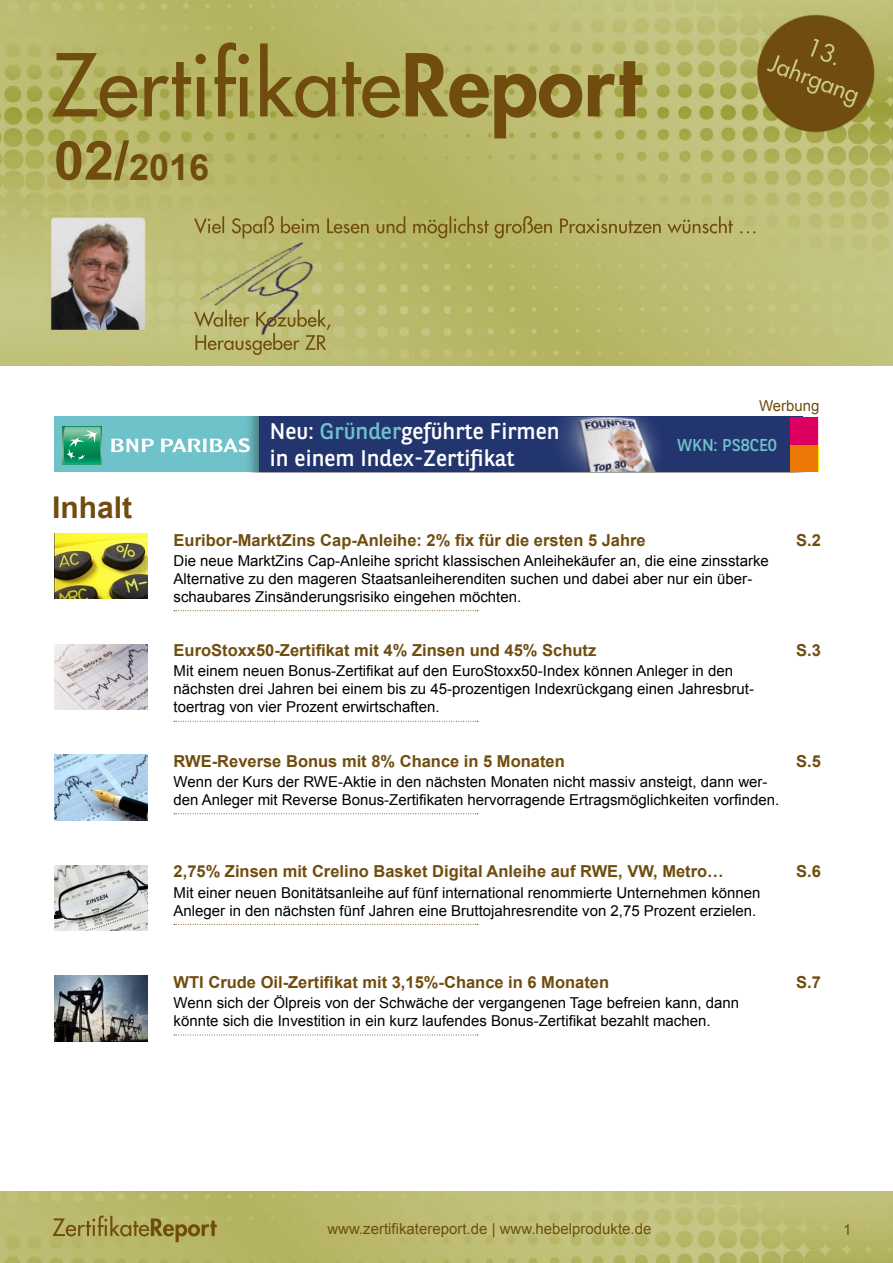
<style>
.page{position:relative;width:893px;height:1263px;background:#fff}
.page>*{position:absolute;margin:0;border:0;box-sizing:border-box;transform-origin:0 0}
.t1{font:700 36px "Arial";color:#704d0f}
.t2{font:700 30px "Arial";color:#704d0f}
.t3{font:22.5px/27px "BNPP Sans";color:#fff}
.t4{font:17.1px "BNPP Sans";letter-spacing:-.01em;color:#6fc2c9}
.t5{font:700 16.5px "Arial";color:#704d0f}
.t6{font:15px/18px "Arial";color:#000}
.t7{font:15px "Arial";color:#704d0f}
.s1{font-size:54px}
.s2{color:#6fc2c9}
</style>
<div class="page">
<img style="left:0;top:0;width:893px;height:366px">
<img style="left:0;top:1192px;width:893px;height:71px">
<img style="left:54px;top:534px;width:93px;height:65px">
<svg style="left:174px;top:610px;width:304px;height:1px"></svg>
<img style="left:54px;top:644px;width:93px;height:65px">
<svg style="left:174px;top:721px;width:304px;height:1px"></svg>
<img style="left:54px;top:755px;width:93px;height:65px">
<svg style="left:174px;top:813px;width:304px;height:1px"></svg>
<img style="left:54px;top:865px;width:93px;height:66px">
<svg style="left:174px;top:924px;width:304px;height:1px"></svg>
<img style="left:54px;top:976px;width:93px;height:65px">
<svg style="left:174px;top:1034px;width:304px;height:1px"></svg>
<div style="left:54px;top:417px;width:262px;height:55px;background:#6fc2c9"></div>
<img style="left:241px;top:417px;width:18px;height:55px">
<div style="left:259px;top:417px;width:544px;height:55px;background:#23356e"></div>
<div style="left:63px;top:426px;width:39px;height:39px;background:#1aa470"></div>
<svg style="left:64px;top:427px;width:37px;height:36px"></svg>
<svg style="left:111px;top:439px;width:43px;height:13px"></svg>
<svg style="left:161px;top:438px;width:89px;height:14px"></svg>
<div style="left:790px;top:417px;width:28px;height:28px;background:#dd0061"></div>
<div style="left:790px;top:445px;width:28px;height:27px;background:#eb7804"></div>
<svg style="left:818px;top:417px;width:1px;height:55px"></svg>
<img style="left:560px;top:417px;width:98px;height:55px">
<h1 class="t1" style="left:54px;top:142px;width:157px"><span class="s1">02/</span>2016</h1>
<h2 class="t2" style="left:52px;top:487px;width:82px">Inhalt</h2>
<h3 class="t3" style="left:270px;top:416px;width:291px">Neu: <span class="s2">Gründer</span>geführte Firmen in einem Index-Zerti kat</h3>
<p class="t7" style="left:759px;top:395px;width:62px">Werbung</p>
<p class="t4" style="left:677px;top:433px;width:101px">WKN: PS8CE0</p>
<p class="t5" style="left:174px;top:528px;width:474px">Euribor-MarktZins Cap-Anleihe: 2% fix für die ersten 5 Jahre</p>
<p class="t6" style="left:174px;top:551px;width:597px">Die neue MarktZins Cap-Anleihe spricht klassischen Anleihekäufer an, die eine zinsstarke<br>Alternative zu den mageren Staatsanleiherenditen suchen und dabei aber nur ein über&shy;schaubares Zinsänderungsrisiko eingehen möchten.</p>
<p class="t5" style="left:174px;top:639px;width:424px">EuroStoxx50-Zertifikat mit 4% Zinsen und 45% Schutz</p>
<p class="t6" style="left:174px;top:662px;width:582px">Mit einem neuen Bonus-Zertifikat auf den EuroStoxx50-Index können Anleger in den nächsten drei Jahren bei einem bis zu 45-prozentigen Indexrückgang einen Jahresbrut&shy;toertrag von vier Prozent erwirtschaften.</p>
<p class="t5" style="left:174px;top:749px;width:393px">RWE-Reverse Bonus mit 8% Chance in 5 Monaten</p>
<p class="t6" style="left:174px;top:773px;width:607px">Wenn der Kurs der RWE-Aktie in den nächsten Monaten nicht massiv ansteigt, dann wer&shy;den Anleger mit Reverse Bonus-Zertifikaten hervorragende Ertragsmöglichkeiten vorfinden.</p>
<p class="t5" style="left:796px;top:528px;width:26px">S.2</p>
<p class="t5" style="left:796px;top:639px;width:26px">S.3</p>
<p class="t5" style="left:796px;top:749px;width:26px">S.5</p>
<p class="t5" style="left:174px;top:860px;width:552px">2,75% Zinsen mit Crelino Basket Digital Anleihe auf RWE, VW, Metro…</p>
<p class="t6" style="left:174px;top:883px;width:588px">Mit einer neuen Bonitätsanleihe auf fünf international renommierte Unternehmen können<br>Anleger in den nächsten fünf Jahren eine Bruttojahresrendite von 2,75 Prozent erzielen.</p>
<p class="t5" style="left:174px;top:970px;width:437px">WTI Crude Oil-Zertifikat mit 3,15%-Chance in 6 Monaten</p>
<p class="t6" style="left:174px;top:994px;width:567px">Wenn sich der Ölpreis von der Schwäche der vergangenen Tage befreien kann, dann könnte sich die Investition in ein kurz laufendes Bonus-Zertifikat bezahlt machen.</p>
<p class="t5" style="left:796px;top:860px;width:26px">S.6</p>
<p class="t5" style="left:796px;top:970px;width:26px">S.7</p>
<p class="t7" style="left:327px;top:1218px;width:326px">www.zertifikatereport.de | www.hebelprodukte.de</p>
<p class="t7" style="left:843px;top:1219px;width:10px">1</p>
</div>
